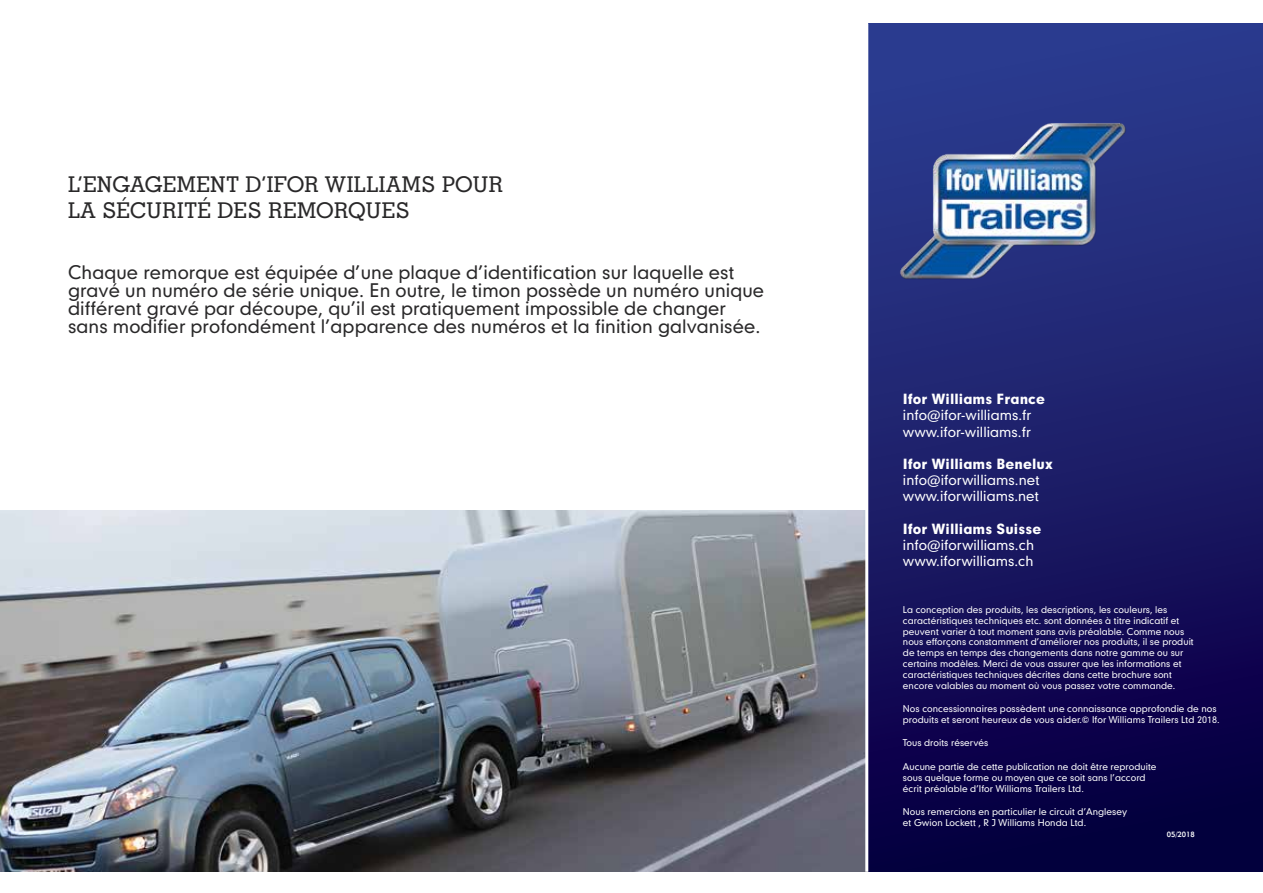
<style>
.page{position:relative;width:1263px;height:893px;background:#fff}
.page>*{position:absolute;margin:0;border:0;box-sizing:border-box;transform-origin:0 0}
.t1{font:500 21.75px/25.5px "Geometric Slab 703 BT";letter-spacing:.025em;color:#292829}
.t2{font:18px/18px "Geometric 706 BT Medium B";letter-spacing:.005em;color:#292829}
.t3{font:13.5px/16.2px "Geometric 706 BT Medium B";letter-spacing:.005em;color:#fff}
.t4{font:13.5px "Geometric 706 BT Black B";letter-spacing:.005em;color:#fff}
.t5{font:9px/10.8px "Geometric 706 BT Medium B";letter-spacing:.005em;color:#fff}
.t6{font:7.5px "Geometric 415 BT Medium A";letter-spacing:.005em;color:#fff}
</style>
<div class="page">
<img style="left:0;top:510px;width:865px;height:362px">
<div style="left:868px;top:23px;width:395px;height:849px;background:linear-gradient(to bottom,#2f3f93,#06003d)"></div>
<img style="left:880px;top:107px;width:266px;height:189px">
<h1 class="t1" style="left:68px;top:172px;width:436px">L’ENGAGEMENT D’IFOR WILLIAMS POUR<br>LA SÉCURITÉ DES REMORQUES</h1>
<p class="t2" style="left:68px;top:263px;width:698px">Chaque remorque est équipée d’une plaque d’identification sur laquelle est gravé un numéro de série unique. En outre, le timon possède un numéro unique différent gravé par découpe, qu’il est pratiquement impossible de changer sans modifier profondément l’apparence des numéros et la finition galvanisée.</p>
<h3 class="t4" style="left:903px;top:390px;width:144px">Ifor Williams France</h3>
<h3 class="t3" style="left:903px;top:407px;width:130px">info@ifor-williams.fr www.ifor-williams.fr</h3>
<h3 class="t4" style="left:903px;top:455px;width:151px">Ifor Williams Benelux</h3>
<h3 class="t3" style="left:903px;top:472px;width:138px">info@iforwilliams.net www.iforwilliams.net</h3>
<h3 class="t4" style="left:903px;top:519px;width:140px">Ifor Williams Suisse</h3>
<h3 class="t3" style="left:903px;top:536px;width:133px">info@iforwilliams.ch www.iforwilliams.ch</h3>
<p class="t5" style="left:903px;top:604px;width:292px">La conception des produits, les descriptions, les couleurs, les caractéristiques techniques etc. sont données à titre indicatif et peuvent varier à tout moment sans avis préalable. Comme nous nous efforçons constamment d’améliorer nos produits, il se produit de temps en temps des changements dans notre gamme ou sur certains modèles. Merci de vous assurer que les informations et caractéristiques techniques décrites dans cette brochure sont encore valables au moment où vous passez votre commande.</p>
<p class="t5" style="left:903px;top:703px;width:318px">Nos concessionnaires possèdent une connaissance approfondie de nos produits et seront heureux de vous aider.© Ifor Williams Trailers Ltd 2018.</p>
<p class="t5" style="left:903px;top:737px;width:87px">Tous droits réservés</p>
<p class="t5" style="left:903px;top:761px;width:255px">Aucune partie de cette publication ne doit être reproduite sous quelque forme ou moyen que ce soit sans l’accord écrit préalable d’Ifor Williams Trailers Ltd.</p>
<p class="t5" style="left:903px;top:806px;width:226px">Nous remercions en particulier le circuit d’Anglesey et Gwion Lockett , R J Williams Honda Ltd.</p>
<p class="t6" style="left:1167px;top:830px;width:30px">05/2018</p>
</div>
